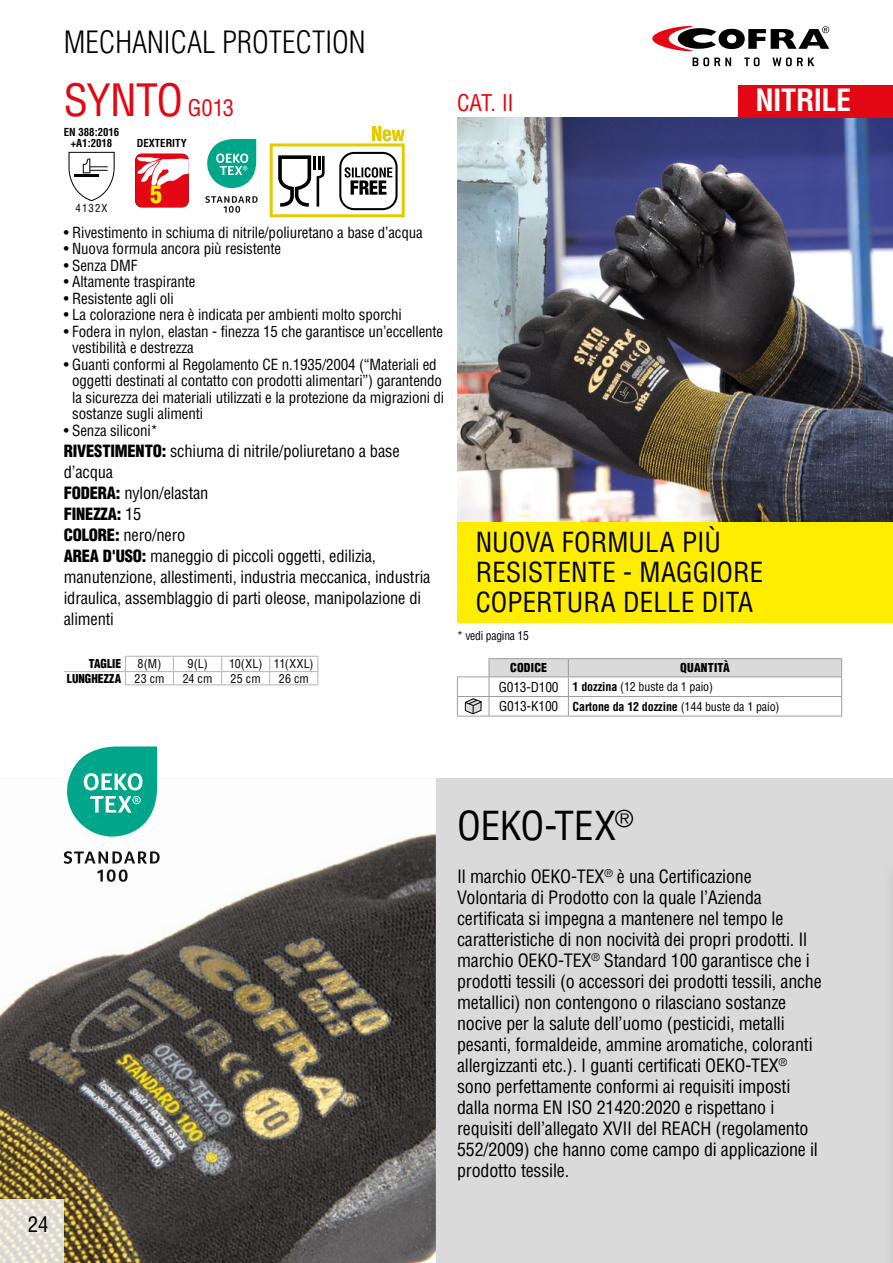
<style>
.page{position:relative;width:893px;height:1263px;background:#fff}
.page>*{position:absolute;margin:0;border:0;box-sizing:border-box;transform-origin:0 0}
.t1{font:condensed 43.5px "Helvetica LT Std";letter-spacing:-.02em;color:#e30613}
.t2{font:condensed 39px "Helvetica LT Std";letter-spacing:-.005em;color:#000}
.t3{font:300 condensed 30px "Helvetica LT Std";color:#000}
.t4{font:700 condensed 30px "Helvetica LT Std";letter-spacing:-.015em;color:#fff}
.t5{font:condensed 27px/30px "Helvetica LT Std";letter-spacing:.005em;color:#000}
.t6{font:900 condensed 23.85px "Helvetica LT Std";color:#ffed00}
.t7{font:condensed 22.5px "Helvetica LT Std";color:#e30613}
.t8{font:condensed 21px "Helvetica LT Std";color:#000}
.t9{font:condensed 18px/21px "Helvetica LT Std";letter-spacing:-.01em;color:#000}
.t10{font:condensed 16.5px/21px "Helvetica LT Std";letter-spacing:-.01em;color:#000}
.t11{font:condensed 15px/16.5px "Helvetica LT Std";letter-spacing:-.01em;color:#000}
.t12{font:condensed 12px/19.2px "Helvetica LT Std";letter-spacing:-.01em;color:#000}
.t13{font:900 condensed 12px "Helvetica LT Std";letter-spacing:.005em;color:#000}
.t14{font:700 condensed 10.8px/10.5px "Helvetica LT Std";color:#000;text-align:center}
.t15{font:condensed 10.8px "Helvetica LT Std";letter-spacing:.1em;color:#000}
.s1{font-size:22.5px}
.s2{font-weight:900}
.s3{font-weight:400}
.s4{font-size:13.35px}
.s5{font-weight:700}
</style>
<div class="page">
<svg style="left:693px;top:57px;width:38px;height:9px"></svg>
<svg style="left:744px;top:57px;width:15px;height:9px"></svg>
<svg style="left:772px;top:57px;width:42px;height:9px"></svg>
<svg style="left:652px;top:26px;width:177px;height:25px"></svg>
<img style="left:457px;top:118px;width:436px;height:404px">
<div style="left:0;top:778px;width:893px;height:485px;background:#dadada"></div>
<img style="left:0;top:778px;width:436px;height:485px">
<hr style="left:125px;top:656px;width:49px;height:1px;background:#b3b2b2">
<hr style="left:174px;top:656px;width:48px;height:1px;background:#b3b2b2">
<hr style="left:222px;top:656px;width:48px;height:1px;background:#b3b2b2">
<hr style="left:270px;top:656px;width:48px;height:1px;background:#b3b2b2">
<hr style="left:125px;top:671px;width:49px;height:1px;background:#b3b2b2">
<svg style="left:125px;top:657px;width:1px;height:27px"></svg>
<hr style="left:174px;top:671px;width:48px;height:1px;background:#b3b2b2">
<svg style="left:173px;top:657px;width:1px;height:27px"></svg>
<hr style="left:222px;top:671px;width:48px;height:1px;background:#b3b2b2">
<svg style="left:221px;top:657px;width:1px;height:27px"></svg>
<hr style="left:270px;top:671px;width:48px;height:1px;background:#b3b2b2">
<svg style="left:269px;top:657px;width:1px;height:27px"></svg>
<svg style="left:317px;top:657px;width:1px;height:27px"></svg>
<hr style="left:125px;top:684px;width:49px;height:1px;background:#b3b2b2">
<hr style="left:174px;top:684px;width:48px;height:1px;background:#b3b2b2">
<hr style="left:222px;top:684px;width:48px;height:1px;background:#b3b2b2">
<hr style="left:270px;top:684px;width:48px;height:1px;background:#b3b2b2">
<hr style="left:64px;top:671px;width:61px;height:1px;background:#b3b2b2">
<div style="left:457px;top:522px;width:436px;height:100px;background:#ffed00"></div>
<hr style="left:489px;top:658px;width:79px;height:1px;background:#9d9d9c">
<hr style="left:568px;top:658px;width:274px;height:1px;background:#9d9d9c">
<hr style="left:489px;top:716px;width:79px;height:1px;background:#9d9d9c">
<hr style="left:568px;top:716px;width:274px;height:1px;background:#9d9d9c">
<hr style="left:457px;top:677px;width:32px;height:1px;background:#9d9d9c">
<hr style="left:457px;top:696px;width:32px;height:1px;background:#9d9d9c">
<svg style="left:489px;top:659px;width:353px;height:57px"></svg>
<hr style="left:457px;top:716px;width:32px;height:1px;background:#9d9d9c">
<svg style="left:457px;top:677px;width:1px;height:39px"></svg>
<svg style="left:464px;top:698px;width:18px;height:17px"></svg>
<svg style="left:0;top:1199px;width:64px;height:64px"></svg>
<svg style="left:135px;top:153px;width:54px;height:55px"></svg>
<svg style="left:68px;top:152px;width:47px;height:49px"></svg>
<div style="left:738px;top:85px;width:155px;height:33px;background:#e30613"></div>
<svg style="left:67px;top:746px;width:90px;height:90px;background:#43bda8"></svg>
<svg style="left:64px;top:851px;width:96px;height:31px;background:#c9c9c9"></svg>
<svg style="left:207px;top:139px;width:49px;height:49px"></svg>
<svg style="left:205px;top:196px;width:53px;height:17px"></svg>
<svg style="left:278px;top:155px;width:47px;height:52px"></svg>
<div style="left:339px;top:152px;width:59px;height:58px;border:2px solid #000;border-radius:14px"></div>
<svg style="left:345px;top:167px;width:47px;height:28px"></svg>
<div style="left:270px;top:143px;width:135px;height:74px;border:3px solid #e4ca00"></div>
<svg style="left:372px;top:126px;width:33px;height:16px"></svg>
<div style="left:880px;top:841px;width:13px;height:422px;background:#d6d6d6"></div>
<h3 class="t3" style="left:64px;top:24px;width:303px">MECHANICAL PROTECTION</h3>
<h1 class="t1" style="left:64px;top:73px;width:172px">SYNTO <span class="s1">G013</span></h1>
<p class="t14" style="left:64px;top:127px;width:57px">EN 388:2016 +A1:2018</p>
<p class="t15" style="left:76px;top:201px;width:33px">4132X</p>
<p class="t14" style="left:137px;top:138px;width:51px">DEXTERITY</p>
<h3 class="t6" style="left:150px;top:179px;width:13px">5</h3>
<p class="t11" style="left:64px;top:224px;width:360px">• Rivestimento in schiuma di nitrile/poliuretano a base d’acqua</p>
<p class="t11" style="left:64px;top:241px;width:219px">• Nuova formula ancora più resistente</p>
<p class="t11" style="left:64px;top:257px;width:75px">• Senza DMF</p>
<p class="t11" style="left:64px;top:274px;width:133px">• Altamente traspirante</p>
<p class="t11" style="left:64px;top:290px;width:111px">• Resistente agli oli</p>
<p class="t11" style="left:64px;top:307px;width:340px">• La colorazione nera è indicata per ambienti molto sporchi</p>
<p class="t11" style="left:72px;top:323px;width:372px;text-indent:-9px">• Fodera in nylon, elastan - finezza 15 che garantisce un’eccellente vestibilità e destrezza</p>
<p class="t11" style="left:72px;top:356px;width:373px;text-indent:-9px">• Guanti conformi al Regolamento CE n.1935/2004 (“Materiali ed oggetti destinati al contatto con prodotti alimentari”) garantendo la sicurezza dei materiali utilizzati e la protezione da migrazioni di sostanze sugli alimenti</p>
<p class="t11" style="left:64px;top:422px;width:96px">• Senza siliconi*</p>
<p class="t10" style="left:64px;top:440px;width:368px"><span class="s2">RIVESTIMENTO:</span> schiuma di nitrile/poliuretano a base d’acqua<br><span class="s2">FODERA:</span> nylon/elastan<br><span class="s2">FINEZZA:</span> 15<br><span class="s2">COLORE:</span> nero/nero<br><span class="s2">AREA D'USO:</span> maneggio di piccoli oggetti, edilizia, manutenzione, allestimenti, industria meccanica, industria idraulica, assemblaggio di parti oleose, manipolazione di alimenti</p>
<p class="t13" style="left:89px;top:656px;width:34px">TAGLIE</p>
<p class="t12" style="left:138px;top:654px;width:25px">8(M)</p>
<p class="t12" style="left:187px;top:654px;width:22px">9(L)</p>
<p class="t12" style="left:229px;top:654px;width:86px">10(XL) 11(XXL)</p>
<p class="t13" style="left:67px;top:671px;width:99px">LUNGHEZZA <span class="s3">23 cm</span></p>
<p class="t12" style="left:183px;top:668px;width:31px">24 cm</p>
<p class="t12" style="left:231px;top:668px;width:32px">25 cm</p>
<p class="t12" style="left:279px;top:668px;width:32px">26 cm</p>
<p class="t7" style="left:457px;top:89px;width:58px">CAT. II</p>
<h3 class="t4" style="left:755px;top:81px;width:97px">NITRILE</h3>
<h3 class="t5" style="left:476px;top:527px;width:289px">NUOVA FORMULA PIÙ<br>RESISTENTE - MAGGIORE<br>COPERTURA DELLE DITA</h3>
<p class="t12" style="left:457px;top:626px;width:73px">* vedi pagina 15</p>
<p class="t12" style="left:499px;top:658px;width:282px;text-indent:181px"><span class="s2">QUANTITÀ<br></span><span class="s4">G013-D100</span> <span class="s5">1 dozzina</span> (12 buste da 1 paio)<br><span class="s4">G013-K100</span> <span class="s5">Cartone da 12 dozzine</span> (144 buste da 1 paio)</p>
<p class="t13" style="left:510px;top:660px;width:39px">CODICE</p>
<p class="t8" style="left:28px;top:1211px;width:23px">24</p>
<h2 class="t2" style="left:457px;top:802px;width:178px">OEKO-TEX<sup>®</sup></h2>
<p class="t9" style="left:457px;top:865px;width:366px">Il marchio OEKO-TEX<sup>®</sup> è una Certificazione Volontaria di Prodotto con la quale l’Azienda certificata si impegna a mantenere nel tempo le caratteristiche di non nocività dei propri prodotti. Il marchio OEKO-TEX<sup>®</sup> Standard 100 garantisce che i prodotti tessili (o accessori dei prodotti tessili, anche metallici) non contengono o rilasciano sostanze nocive per la salute dell’uomo (pesticidi, metalli pesanti, formaldeide, ammine aromatiche, coloranti allergizzanti etc.). I guanti certificati OEKO-TEX<sup>® </sup>sono perfettamente conformi ai requisiti imposti dalla norma EN ISO 21420:2020 e rispettano i requisiti dell’allegato XVII del REACH (regolamento 552/2009) che hanno come campo di applicazione il prodotto tessile.</p>
</div>
